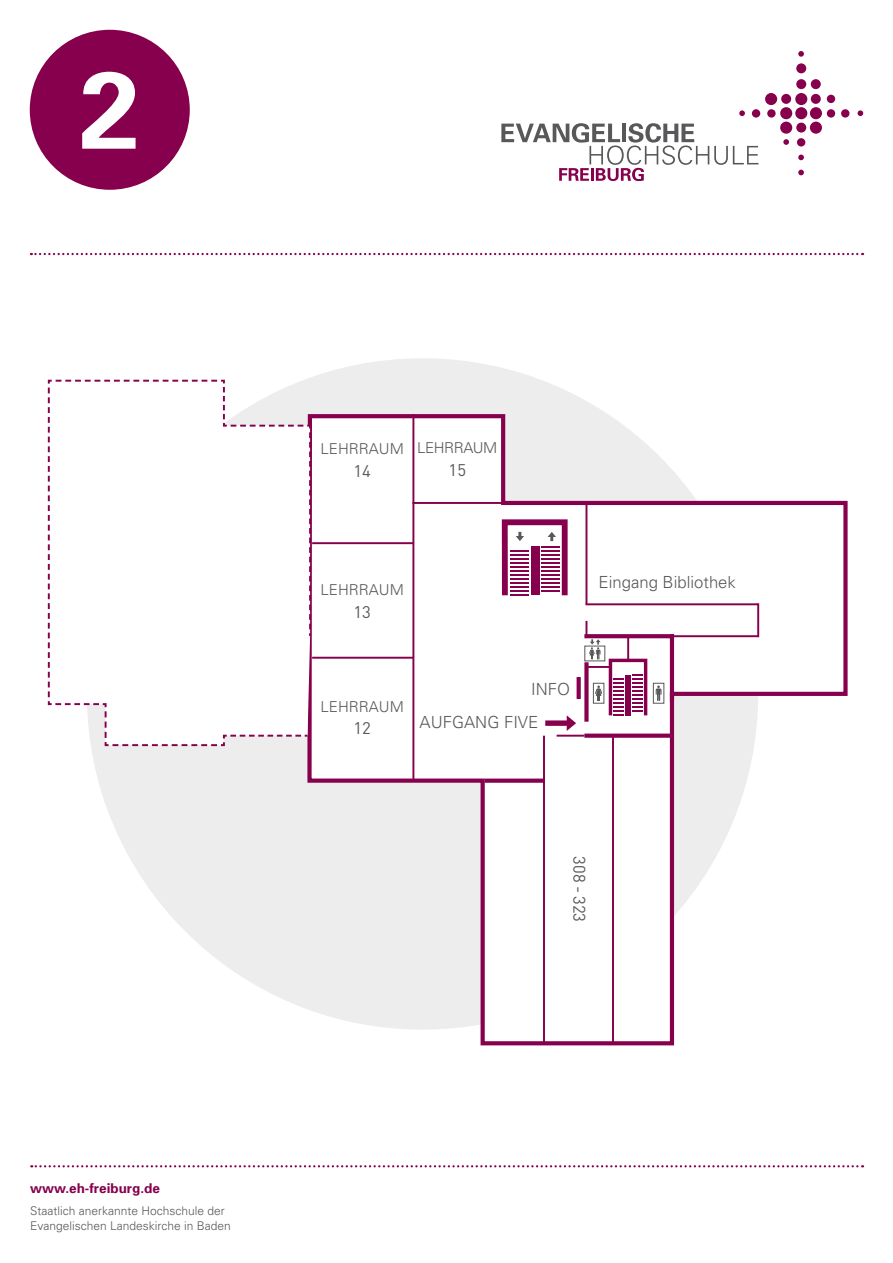
<style>
.page{position:relative;width:893px;height:1263px;background:#fff}
.page>*{position:absolute;margin:0;border:0;box-sizing:border-box;transform-origin:0 0}
.t1{font:700 108.9px "Univers";color:#fff}
.t2{font:300 16.65px "Univers";color:#58585a}
.t3{font:16.65px "DIN";color:#58585a}
.t4{font:300 15px "Univers";color:#58585a}
.t5{font:700 13.5px "Univers";color:#86004d}
.t6{font:300 12px/15px "Univers";color:#58585a}
</style>
<div class="page">
<div style="left:30px;top:30px;width:160px;height:160px;background:#86004d;border-radius:50%"></div>
<div style="left:87px;top:358px;width:671px;height:672px;background:#ededee;border-radius:50%"></div>
<svg style="left:307px;top:414px;width:541px;height:632px"></svg>
<hr style="left:585px;top:503px;width:2px;height:101px;background:#86004d">
<hr style="left:672px;top:635px;width:86px;height:2px;background:#86004d">
<hr style="left:585px;top:603px;width:173px;height:2px;background:#86004d">
<hr style="left:757px;top:603px;width:2px;height:34px;background:#86004d">
<div style="left:485px;top:778px;width:60px;height:5px;background:#86004d"></div>
<div style="left:584px;top:733px;width:88px;height:5px;background:#86004d"></div>
<div style="left:584px;top:662px;width:5px;height:60px;background:#86004d"></div>
<svg style="left:584px;top:634px;width:86px;height:4px"></svg>
<hr style="left:670px;top:634px;width:4px;height:68px;background:#86004d">
<hr style="left:557px;top:735px;width:27px;height:2px;background:#86004d">
<hr style="left:543px;top:736px;width:2px;height:307px;background:#86004d">
<hr style="left:612px;top:736px;width:2px;height:307px;background:#86004d">
<div style="left:502px;top:519px;width:66px;height:79px;border:6px solid #86004d"></div>
<div style="left:531px;top:546px;width:8px;height:49px;background:#86004d"></div>
<svg style="left:510px;top:550px;width:18px;height:45px"></svg>
<div style="left:609px;top:659px;width:38px;height:58px;border:3px solid #86004d"></div>
<div style="left:626px;top:675px;width:5px;height:40px;background:#86004d"></div>
<hr style="left:585px;top:666px;width:25px;height:2px;background:#86004d">
<hr style="left:627px;top:635px;width:2px;height:25px;background:#86004d">
<svg style="left:614px;top:678px;width:10px;height:37px"></svg>
<svg style="left:632px;top:675px;width:10px;height:37px"></svg>
<div style="left:593px;top:683px;width:11px;height:21px;background:#fff;border:1px solid #58585a"></div>
<svg style="left:595px;top:685px;width:7px;height:16px"></svg>
<svg style="left:653px;top:683px;width:11px;height:21px"></svg>
<svg style="left:656px;top:685px;width:6px;height:16px"></svg>
<hr style="left:412px;top:502px;width:93px;height:2px;background:#86004d">
<hr style="left:412px;top:414px;width:2px;height:367px;background:#86004d">
<svg style="left:47px;top:379px;width:265px;height:368px"></svg>
<svg style="left:31px;top:253px;width:832px;height:2px"></svg>
<svg style="left:501px;top:51px;width:362px;height:130px"></svg>
<svg style="left:31px;top:1165px;width:832px;height:2px"></svg>
<svg style="left:541px;top:532px;width:18px;height:59px"></svg>
<svg style="left:516px;top:532px;width:8px;height:9px"></svg>
<svg style="left:577px;top:677px;width:4px;height:22px"></svg>
<hr style="left:312px;top:542px;width:101px;height:2px;background:#86004d">
<hr style="left:312px;top:657px;width:101px;height:2px;background:#86004d">
<svg style="left:545px;top:715px;width:31px;height:16px"></svg>
<div style="left:584px;top:646px;width:21px;height:15px;background:#fff;border:1px solid #58585a"></div>
<svg style="left:585px;top:621px;width:16px;height:39px"></svg>
<h1 class="t1" style="left:79px;top:40px;width:62px">2</h1>
<p class="t4" style="left:321px;top:440px;width:85px">Leh rraum</p>
<h2 class="t3" style="left:353px;top:461px;width:19px">14</h2>
<p class="t4" style="left:417px;top:439px;width:82px">Leh rraum</p>
<h2 class="t3" style="left:449px;top:459px;width:19px">15</h2>
<p class="t4" style="left:321px;top:581px;width:85px">Leh rraum</p>
<h2 class="t3" style="left:353px;top:601px;width:19px">13</h2>
<p class="t4" style="left:321px;top:697px;width:85px">Leh rraum</p>
<h2 class="t3" style="left:353px;top:718px;width:19px">12</h2>
<h2 class="t2" style="left:531px;top:679px;width:40px">Info</h2>
<h2 class="t2" style="left:420px;top:712px;width:120px">Aufgang FIVE</h2>
<h2 class="t2" style="left:599px;top:572px;width:139px">Eingang Bibliothek</h2>
<h2 class="t3" style="left:590px;top:856px;width:67px;rotate:90deg">308 - 323</h2>
<p class="t5" style="left:30px;top:1180px;width:131px">www.eh-freiburg.de</p>
<p class="t6" style="left:30px;top:1203px;width:202px">Staatlich anerkannte Hochschule der<br>Evangelischen Landeskirche in Baden</p>
</div>
